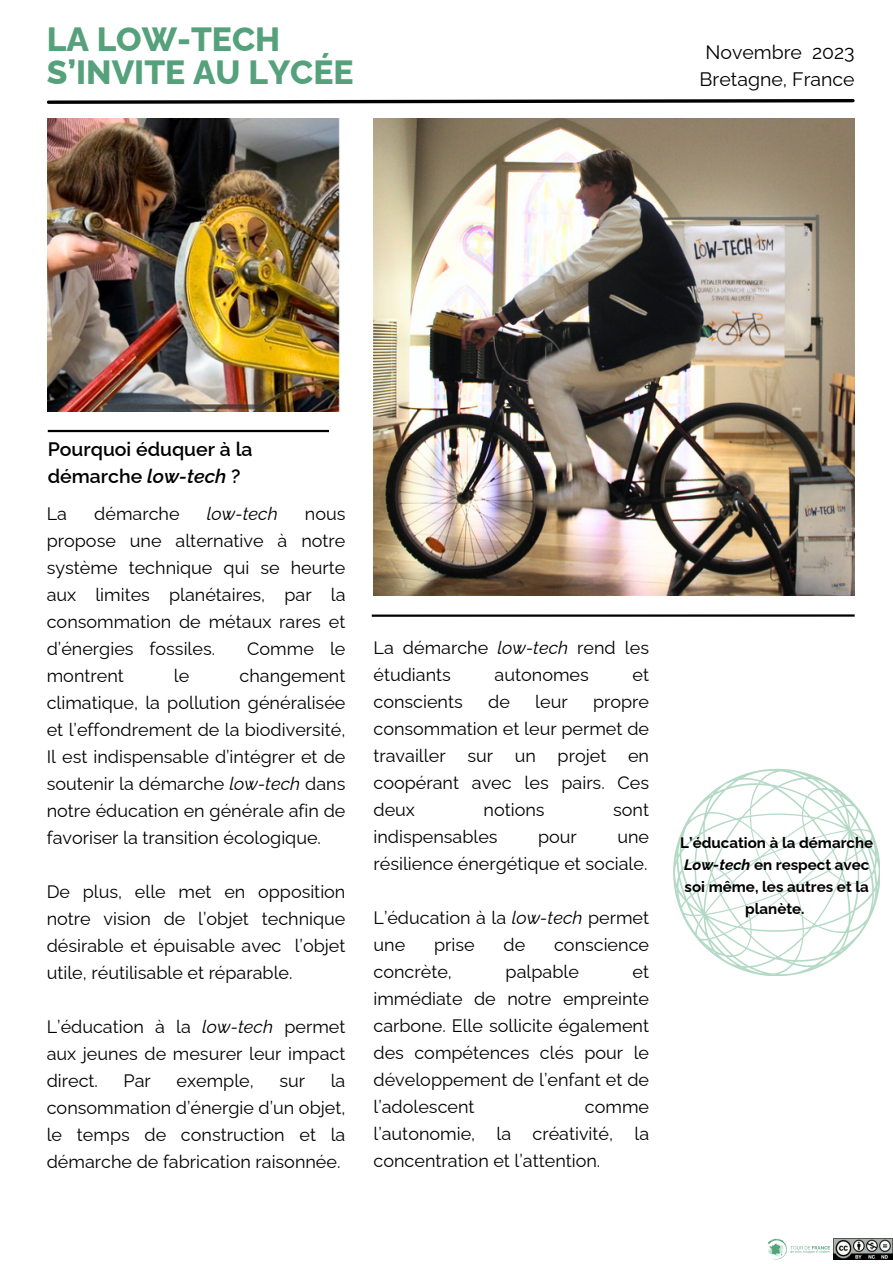
<style>
.page{position:relative;width:893px;height:1264px;background:#fff}
.page>*{position:absolute;margin:0;border:0;box-sizing:border-box;transform-origin:0 0}
.t1{font:800 33.6px "Raleway";color:#55a17b}
.t2{font:600 19.5px/27px "Raleway";color:#000}
.t3{font:19.5px "Raleway";color:#000}
.t4{font:18px/27px "Raleway";color:#000;text-align:justify}
.t5{font:italic 18px "Raleway";color:#000}
.t6{font:700 15.15px/21.8px "Raleway";color:#000;text-align:center}
.s1{font-style:italic}
</style>
<div class="page">
<hr style="left:48px;top:430px;width:281px;height:2px;background:#000">
<img style="left:48px;top:119px;width:292px;height:292px">
<svg style="left:46px;top:99px;width:809px;height:5px"></svg>
<img style="left:373px;top:119px;width:481px;height:476px">
<hr style="left:372px;top:614px;width:482px;height:2px;background:#000">
<svg style="left:673px;top:768px;width:206px;height:207px"></svg>
<img style="left:767px;top:1238px;width:63px;height:22px">
<img style="left:833px;top:1238px;width:59px;height:20px">
<p class="t1" style="left:47px;top:20px;width:235px">LA LOW-TECH</p>
<p class="t1" style="left:47px;top:52px;width:308px">S’INVITE AU LYCÉE</p>
<p class="t3" style="left:705px;top:41px;width:151px">Novembre 2023</p>
<p class="t3" style="left:699px;top:68px;width:156px">Bretagne, France</p>
<p class="t2" style="left:48px;top:435px;width:206px">Pourquoi éduquer à la démarche <span class="s1">low-tech</span> ?</p>
<p class="t4" style="left:47px;top:500px;width:22px">La</p>
<p class="t4" style="left:94px;top:500px;width:87px">démarche</p>
<p class="t5" style="left:207px;top:503px;width:72px">low-tech</p>
<p class="t4" style="left:47px;top:500px;width:300px;text-indent:258px">nous propose une alternative à notre système technique qui se heurte aux limites planétaires, par la consommation de métaux rares et d’énergies fossiles.</p>
<p class="t4" style="left:247px;top:635px;width:100px">Comme le</p>
<p class="t4" style="left:47px;top:662px;width:300px;text-indent:193px">changement climatique, la pollution généralisée et l’effondrement de la biodiversité, Il est indispensable d’intégrer et de soutenir la démarche <span class="s1">low-tech</span> dans notre éducation en générale afin de favoriser la transition écologique.</p>
<p class="t4" style="left:47px;top:878px;width:300px">De plus, elle met en opposition notre vision de l’objet technique désirable et épuisable avec l’objet utile, réutilisable et réparable.</p>
<p class="t4" style="left:47px;top:1012px;width:300px">L’éducation à la <span class="s1">low-tech</span> permet aux jeunes de mesurer leur impact direct.</p>
<p class="t4" style="left:47px;top:662px;width:79px">montrent</p>
<p class="t4" style="left:174px;top:662px;width:17px">le</p>
<p class="t4" style="left:47px;top:1066px;width:300px;text-indent:284px">la consommation d’énergie d’un objet, le temps de construction et la démarche de fabrication raisonnée.</p>
<p class="t4" style="left:124px;top:1066px;width:29px">Par</p>
<p class="t4" style="left:176px;top:1066px;width:79px">exemple,</p>
<p class="t4" style="left:279px;top:1066px;width:27px">sur</p>
<p class="t4" style="left:373px;top:634px;width:277px">La démarche <span class="s1">low-tech</span> rend les étudiants</p>
<p class="t4" style="left:494px;top:661px;width:96px">autonomes</p>
<p class="t4" style="left:632px;top:661px;width:18px">et</p>
<p class="t4" style="left:373px;top:688px;width:91px">conscients</p>
<p class="t4" style="left:488px;top:688px;width:23px">de</p>
<p class="t4" style="left:535px;top:688px;width:34px">leur</p>
<p class="t4" style="left:373px;top:688px;width:277px;text-indent:219px">propre consommation et leur permet de travailler sur un projet en coopérant avec les pairs. Ces deux</p>
<p class="t4" style="left:483px;top:796px;width:63px">notions</p>
<p class="t4" style="left:613px;top:796px;width:37px">sont</p>
<p class="t4" style="left:373px;top:823px;width:126px">indispensables</p>
<p class="t4" style="left:538px;top:823px;width:40px">pour</p>
<p class="t4" style="left:373px;top:823px;width:277px;text-align:right">une<br>résilience énergétique et sociale.</p>
<p class="t4" style="left:373px;top:904px;width:277px">L’éducation à la <span class="s1">low-tech</span> permet une</p>
<p class="t4" style="left:434px;top:931px;width:42px">prise</p>
<p class="t4" style="left:503px;top:931px;width:23px">de</p>
<p class="t4" style="left:554px;top:931px;width:97px">conscience</p>
<p class="t4" style="left:373px;top:958px;width:80px">concrète,</p>
<p class="t4" style="left:505px;top:958px;width:75px">palpable</p>
<p class="t4" style="left:373px;top:958px;width:277px;text-indent:259px">et immédiate de notre empreinte carbone. Elle sollicite également des compétences clés pour le développement de l’enfant et de l’adolescent</p>
<p class="t4" style="left:373px;top:1092px;width:277px;text-indent:211px">comme l’autonomie, la créativité, la concentration et l’attention.</p>
<p class="t6" style="left:680px;top:831px;width:194px">L’éducation à la démarche<br><span class="s1">Low-tech</span> en respect avec soi même, les autres et la planète.</p>
</div>
